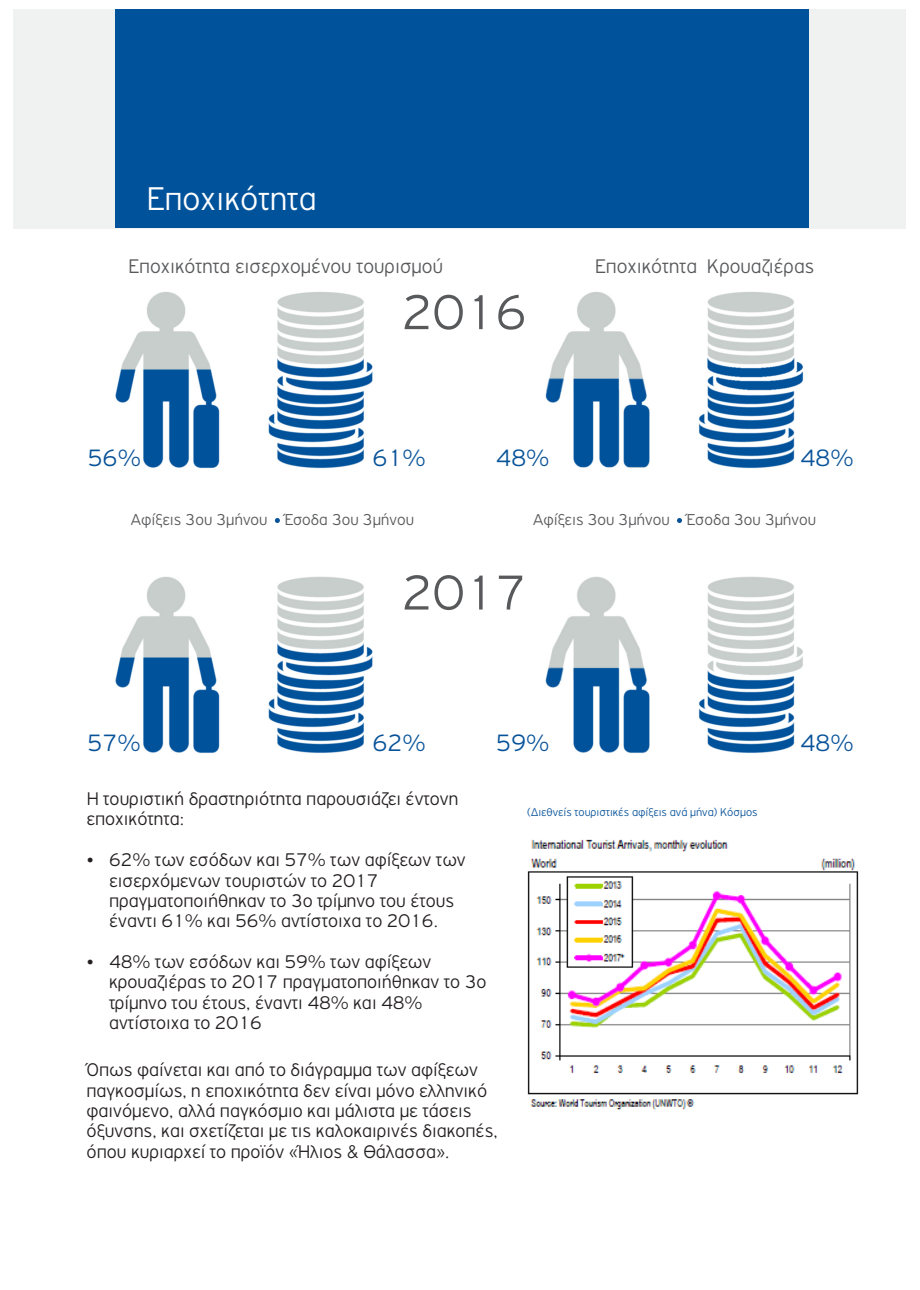
<style>
.page{position:relative;width:920px;height:1290px;background:#fff}
.page>*{position:absolute;margin:0;border:0;box-sizing:border-box;transform-origin:0 0}
.t1{font:300 52.2px "PF Highway Gothic";color:#58595b}
.t2{font:300 34.95px "PF Highway Gothic";color:#fff}
.t3{font:300 25.2px "PF Highway Gothic";color:#075299}
.t4{font:300 21px "PF Highway Gothic";color:#58595b}
.t5{font:300 19.5px/20.4px "PF Highway Gothic";color:#231f20}
.t6{font:300 16.8px "PF Highway Gothic";color:#58595b}
.t7{font:300 12px "PF Highway Gothic";color:#075299}
</style>
<div class="page">
<div style="left:14px;top:10px;width:892px;height:219px;background:#f0f2f1"></div>
<img style="left:115px;top:292px;width:688px;height:461px">
<div style="left:116px;top:10px;width:693px;height:218px;background:#00539b"></div>
<svg style="left:275px;top:518px;width:5px;height:5px"></svg>
<svg style="left:677px;top:518px;width:5px;height:5px"></svg>
<img style="left:527px;top:839px;width:332px;height:271px">
<h2 class="t2" style="left:147px;top:183px;width:171px">Εποχικότητα</h2>
<p class="t4" style="left:129px;top:257px;width:316px">Εποχικότητα εισερχοµένου τουρισµού</p>
<h1 class="t1" style="left:402px;top:288px;width:127px">2016</h1>
<p class="t4" style="left:595px;top:257px;width:220px">Εποχικότητα Κρουαζιέρας</p>
<p class="t3" style="left:87px;top:447px;width:55px">56%</p>
<p class="t3" style="left:372px;top:447px;width:55px">61%</p>
<p class="t3" style="left:496px;top:447px;width:55px">48%</p>
<p class="t3" style="left:800px;top:447px;width:55px">48%</p>
<p class="t6" style="left:131px;top:512px;width:285px">Αφίξεις 3ου 3µήνου Έσοδα 3ου 3µήνου</p>
<p class="t6" style="left:533px;top:512px;width:285px">Αφίξεις 3ου 3µήνου Έσοδα 3ου 3µήνου</p>
<h1 class="t1" style="left:402px;top:569px;width:127px">2017</h1>
<p class="t3" style="left:87px;top:731px;width:55px">57%</p>
<p class="t3" style="left:372px;top:731px;width:55px">62%</p>
<p class="t3" style="left:496px;top:731px;width:55px">59%</p>
<p class="t3" style="left:800px;top:731px;width:55px">48%</p>
<p class="t5" style="left:87px;top:789px;width:373px">Η τουριστική δραστηριότητα παρουσιάζει έντονη εποχικότητα:</p>
<p class="t5" style="left:109px;top:850px;width:358px">62% των εσόδων και 57% των αφίξεων των εισερχόµενων τουριστών το 2017 πραγµατοποιήθηκαν το 3ο τρίµηνο του έτους έναντι 61% και 56% αντίστοιχα το 2016.</p>
<p class="t5" style="left:109px;top:952px;width:379px">48% των εσόδων και 59% των αφίξεων κρουαζιέρας το 2017 πραγµατοποιήθηκαν το 3ο τρίµηνο του έτους, έναντι 48% και 48% αντίστοιχα το 2016</p>
<p class="t5" style="left:87px;top:1060px;width:413px">Όπως φαίνεται και από το διάγραµµα των αφίξεων παγκοσµίως, η εποχικότητα δεν είναι µόνο ελληνικό φαινόµενο, αλλά παγκόσµιο και µάλιστα µε τάσεις όξυνσης, και σχετίζεται µε τις καλοκαιρινές διακοπές, όπου κυριαρχεί το προϊόν «Ήλιος &amp; Θάλασσα».</p>
<p class="t7" style="left:527px;top:807px;width:232px">(Διεθνείς τουριστικές αφίξεις ανά µήνα) Κόσµος</p>
</div>
